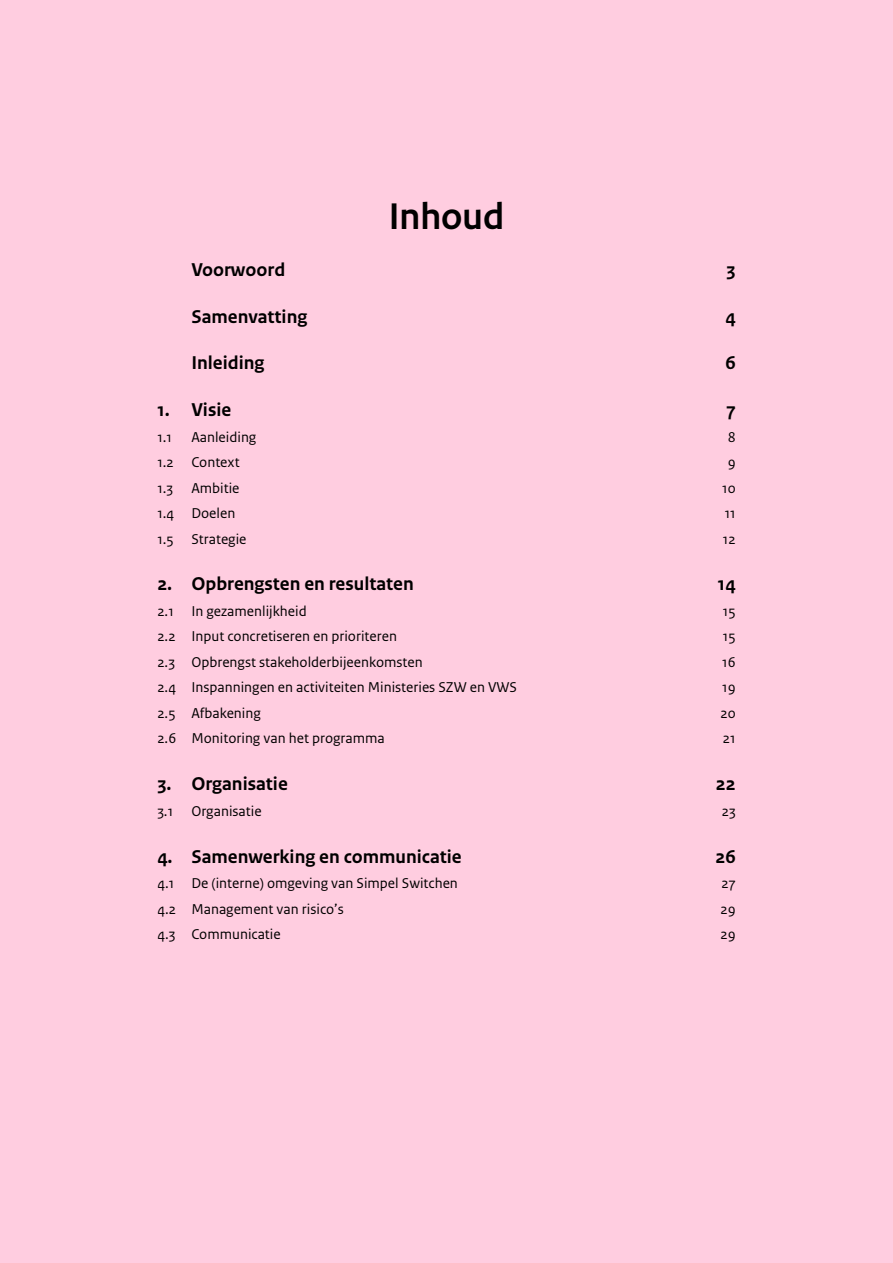
<style>
.page{position:relative;width:893px;height:1263px;background:#ffcde0}
.page>*{position:absolute;margin:0;border:0;box-sizing:border-box;transform-origin:0 0}
.H2_03_RO_Kop_ZONDER_cijfer{font:700 39px "Rijksoverheid Sans Heading";color:#000}
.t1{font:700 19.5px "Rijksoverheid Sans Text";color:#000}
.t2{font:15px "Rijksoverheid Sans Text";color:#000}
</style>
<div class="page">
<h2 class="H2_03_RO_Kop_ZONDER_cijfer" style="left:389px;top:194px;width:117px">Inhoud</h2>
<p class="t1" style="left:191px;top:258px;width:95px">Voorwoord</p>
<p class="t1" style="left:727px;top:258px;width:11px">3</p>
<p class="t1" style="left:191px;top:305px;width:118px">Samenvatting</p>
<p class="t1" style="left:725px;top:305px;width:12px">4</p>
<p class="t1" style="left:191px;top:352px;width:75px">Inleiding</p>
<p class="t1" style="left:725px;top:352px;width:12px">6</p>
<p class="t1" style="left:157px;top:399px;width:14px">1.</p>
<p class="t1" style="left:191px;top:399px;width:41px">Visie</p>
<p class="t1" style="left:726px;top:399px;width:11px">7</p>
<p class="t2" style="left:157px;top:428px;width:16px">1.1</p>
<p class="t2" style="left:191px;top:428px;width:67px">Aanleiding</p>
<p class="t2" style="left:728px;top:428px;width:9px">8</p>
<p class="t2" style="left:157px;top:454px;width:84px">1.2 Context</p>
<p class="t2" style="left:728px;top:454px;width:9px">9</p>
<p class="t2" style="left:157px;top:479px;width:84px">1.3 Ambitie</p>
<p class="t2" style="left:722px;top:479px;width:15px">10</p>
<p class="t2" style="left:157px;top:505px;width:79px">1.4 Doelen</p>
<p class="t2" style="left:725px;top:505px;width:12px">11</p>
<p class="t2" style="left:157px;top:530px;width:91px">1.5 Strategie</p>
<p class="t2" style="left:723px;top:530px;width:14px">12</p>
<p class="t1" style="left:157px;top:573px;width:16px">2.</p>
<p class="t1" style="left:191px;top:573px;width:224px">Opbrengsten en resultaten</p>
<p class="t1" style="left:718px;top:573px;width:19px">14</p>
<p class="t2" style="left:157px;top:602px;width:151px">2.1 In gezamenlijkheid</p>
<p class="t2" style="left:723px;top:602px;width:14px">15</p>
<p class="t2" style="left:157px;top:628px;width:241px">2.2 Input concretiseren en prioriteren</p>
<p class="t2" style="left:723px;top:628px;width:14px">15</p>
<p class="t2" style="left:157px;top:653px;width:267px">2.3 Opbrengst stakeholderbijeenkomsten</p>
<p class="t2" style="left:722px;top:653px;width:15px">16</p>
<p class="t2" style="left:157px;top:679px;width:361px">2.4 Inspanningen en activiteiten Ministeries SZW en VWS</p>
<p class="t2" style="left:722px;top:679px;width:15px">19</p>
<p class="t2" style="left:157px;top:704px;width:105px">2.5 Afbakening</p>
<p class="t2" style="left:720px;top:704px;width:17px">20</p>
<p class="t2" style="left:157px;top:730px;width:229px">2.6 Monitoring van het programma</p>
<p class="t2" style="left:723px;top:730px;width:14px">21</p>
<p class="t1" style="left:157px;top:773px;width:16px">3.</p>
<p class="t1" style="left:191px;top:773px;width:98px">Organisatie</p>
<p class="t1" style="left:716px;top:773px;width:21px">22</p>
<p class="t2" style="left:157px;top:802px;width:106px">3.1 Organisatie</p>
<p class="t2" style="left:722px;top:802px;width:15px">23</p>
<p class="t1" style="left:157px;top:845px;width:17px">4.</p>
<p class="t1" style="left:191px;top:845px;width:272px">Samenwerking en communicatie</p>
<p class="t1" style="left:715px;top:845px;width:22px">26</p>
<p class="t2" style="left:157px;top:874px;width:302px">4.1 De (interne) omgeving van Simpel Switchen</p>
<p class="t2" style="left:721px;top:874px;width:16px">27</p>
<p class="t2" style="left:157px;top:900px;width:188px">4.2 Management van risico’s</p>
<p class="t2" style="left:720px;top:900px;width:17px">29</p>
<p class="t2" style="left:157px;top:925px;width:125px">4.3 Communicatie</p>
<p class="t2" style="left:720px;top:925px;width:17px">29</p>
</div>
